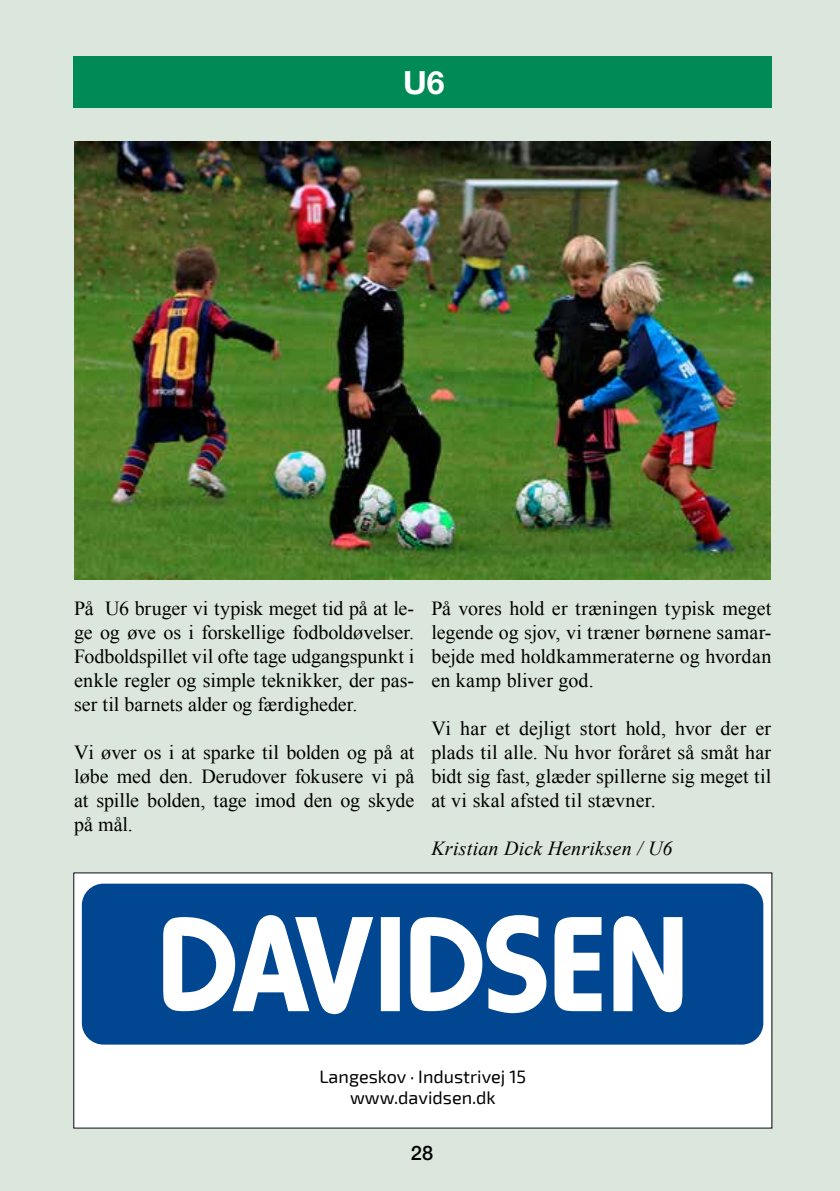
<style>
.page{position:relative;width:840px;height:1191px;background:#fff}
.page>*{position:absolute;margin:0;border:0;box-sizing:border-box;transform-origin:0 0}
.t1{font:700 32px "Helvetica Neue LT Std";color:#fff}
.t2{font:20px/24px "Times New Roman";color:#000;text-align:justify}
.t3{font:italic 20px "Times New Roman";letter-spacing:.01em;color:#000}
.t4{font:500 20px "Helvetica Neue LT Std";color:#000}
.t5{font:18px/21.6px "Exo 2";color:#000;text-align:center}
</style>
<div class="page">
<div style="left:0;top:0;width:839px;height:1191px;background:#dbe6dc"></div>
<div style="left:74px;top:873px;width:697px;height:255px;background:#fff"></div>
<div style="left:82px;top:883px;width:680px;height:161px;background:#004690;border-radius:22px"></div>
<svg style="left:163px;top:915px;width:519px;height:99px;fill:#fff"></svg>
<div style="left:74px;top:57px;width:697px;height:51px;background:#008a56"></div>
<img style="left:74px;top:142px;width:696px;height:437px">
<h1 class="t1" style="left:403px;top:63px;width:43px">U6</h1>
<p class="t2" style="left:74px;top:595px;width:341px">På U6 bruger vi typisk meget tid på at le&shy;ge og øve os i forskellige fodboldøvelser.<br>Fodboldspillet vil ofte tage udgangspunkt i enkle regler og simple teknikker, der pas&shy;ser til barnets alder og færdigheder.</p>
<p class="t2" style="left:74px;top:739px;width:341px">Vi øver os i at sparke til bolden og på at løbe med den. Derudover fokusere vi på at spille bolden, tage imod den og skyde på mål.</p>
<p class="t2" style="left:431px;top:595px;width:341px">På vores hold er træningen typisk meget legende og sjov, vi træner børnene samar&shy;bejde med holdkammeraterne og hvordan en kamp bliver god.</p>
<p class="t2" style="left:431px;top:715px;width:341px">Vi har et dejligt stort hold, hvor der er plads til alle. Nu hvor foråret så småt har bidt sig fast, glæder spillerne sig meget til at vi skal afsted til stævner.</p>
<p class="t3" style="left:431px;top:834px;width:242px">Kristian Dick Henriksen / U6</p>
<p class="t5" style="left:319px;top:1066px;width:208px">Langeskov · Industrivej 15 www.davidsen.dk</p>
<p class="t4" style="left:411px;top:1141px;width:24px">28</p>
</div>
